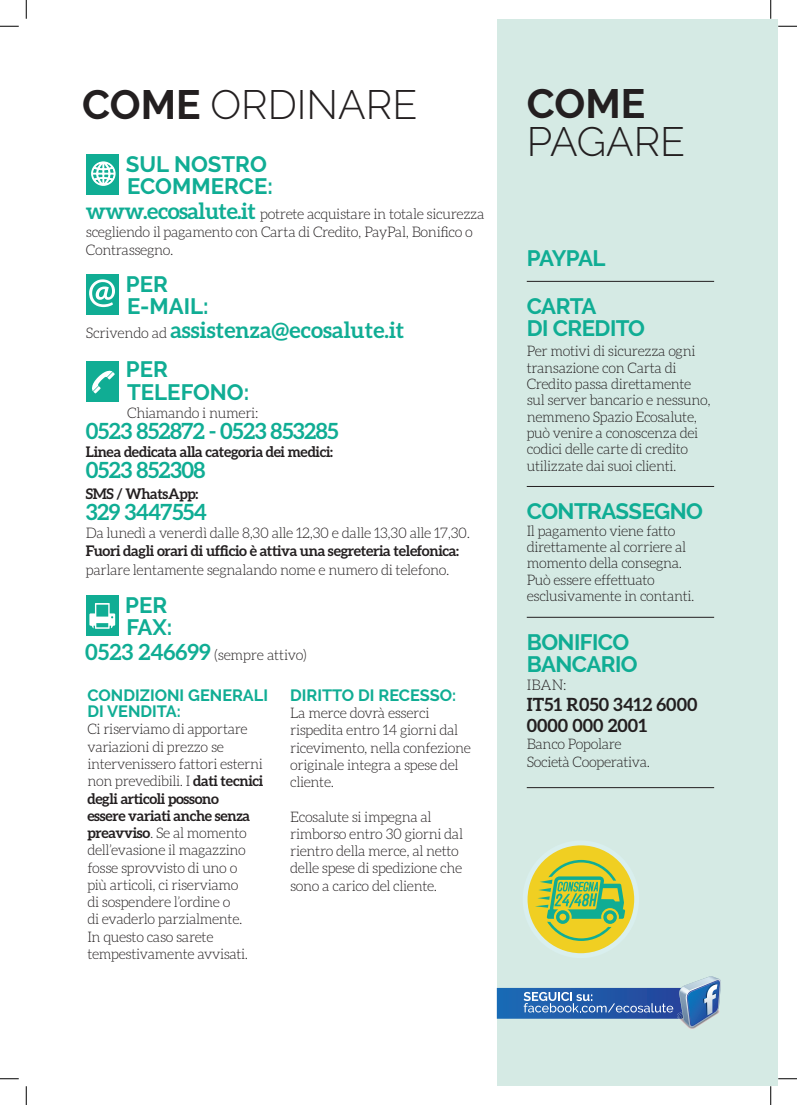
<style>
.page{position:relative;width:797px;height:1105px;background:#fff}
.page>*{position:absolute;margin:0;border:0;box-sizing:border-box;transform-origin:0 0}
.t1{font:300 40.88px "Raleway";color:#231f20}
.t2{font:700 40.88px "Raleway";color:#231f20}
.t3{font:700 22.25px/22.2px "Raleway";letter-spacing:-.025em;color:#10ad94}
.t4{font:700 22.25px "Aleo";letter-spacing:-.025em;color:#10ad94}
.t5{font:700 22.25px "Aleo";color:#10ad94}
.t6{font:700 22.25px/22.2px "Raleway";color:#10ad94}
.t7{font:700 18.12px/20.9px "Aleo";color:#231f20}
.t8{font:700 16.38px/16.4px "Raleway";color:#10ad94}
.t9{font:300 14.62px/18.1px "Aleo";letter-spacing:-.025em;color:#231f20}
.t10{font:700 14.62px "Aleo";letter-spacing:-.025em;color:#231f20}
.t11{font:300 14.5px/17.2px "Aleo";letter-spacing:-.025em;color:#231f20}
.s1{font-weight:700}
.s2{font-weight:700;font-size:22.25px;color:#10ad94}
.s3{font-weight:300;font-size:14.62px;color:#231f20}
</style>
<div class="page">
<div style="left:497px;top:19px;width:280px;height:1067px;background:#d5eae4"></div>
<svg style="left:497px;top:976px;width:224px;height:53px"></svg>
<div style="left:87px;top:275px;width:32px;height:40px;background:#10ad94"></div>
<svg style="left:89px;top:279px;width:26px;height:28px"></svg>
<div style="left:87px;top:155px;width:32px;height:40px;background:#10ad94"></div>
<svg style="left:91px;top:161px;width:24px;height:25px"></svg>
<div style="left:87px;top:362px;width:32px;height:40px;background:#10ad94"></div>
<svg style="left:92px;top:370px;width:23px;height:23px"></svg>
<div style="left:86px;top:596px;width:33px;height:40px;background:#10ad94"></div>
<svg style="left:89px;top:603px;width:26px;height:26px"></svg>
<hr style="left:527px;top:281px;width:187px;height:1px;background:#231f20">
<hr style="left:527px;top:486px;width:187px;height:1px;background:#231f20">
<hr style="left:527px;top:617px;width:187px;height:1px;background:#231f20">
<hr style="left:527px;top:787px;width:187px;height:1px;background:#231f20">
<svg style="left:527px;top:845px;width:108px;height:109px"></svg>
<svg style="left:0;top:25px;width:19px;height:2px"></svg>
<svg style="left:778px;top:25px;width:19px;height:2px"></svg>
<svg style="left:0;top:1078px;width:19px;height:1px"></svg>
<svg style="left:778px;top:1078px;width:19px;height:1px"></svg>
<svg style="left:25px;top:0;width:2px;height:19px"></svg>
<svg style="left:25px;top:1086px;width:2px;height:19px"></svg>
<svg style="left:770px;top:0;width:1px;height:19px"></svg>
<svg style="left:770px;top:1086px;width:1px;height:19px"></svg>
<h1 class="t1" style="left:82px;top:81px;width:336px"><span class="s1">COME</span> ORDINARE</h1>
<h1 class="t2" style="left:527px;top:80px;width:120px">COME</h1>
<h1 class="t1" style="left:527px;top:117px;width:160px">PAGARE</h1>
<h2 class="t6" style="left:126px;top:153px;width:149px">SUL NOSTRO<br>ECOMMERCE:</h2>
<p class="t9" style="left:86px;top:204px;width:400px"><span class="s2">www.ecosalute.it</span> potrete acquistare in totale sicurezza scegliendo il pagamento con Carta di Credito, PayPal, Bonifico o<br>Contrassegno.</p>
<h2 class="t3" style="left:527px;top:234px;width:80px;line-height:48.1px">PAYPAL<br>CARTA</h2>
<h2 class="t3" style="left:527px;top:317px;width:120px">DI CREDITO</h2>
<p class="t11" style="left:527px;top:343px;width:185px;line-height:16.4px">Per motivi di sicurezza ogni transazione con Carta di<br>Credito passa direttamente sul server bancario e nessuno, nemmeno Spazio Ecosalute, può venire a conoscenza dei codici delle carte di credito utilizzate dai suoi clienti.</p>
<h2 class="t3" style="left:126px;top:273px;width:84px">PER<br>E-MAIL:</h2>
<h2 class="t5" style="left:86px;top:317px;width:320px"><span class="s3">Scrivendo ad</span> assistenza@ecosalute.it</h2>
<h2 class="t6" style="left:126px;top:358px;width:125px">PER<br>TELEFONO:</h2>
<p class="t9" style="left:127px;top:403px;width:133px">Chiamando i numeri:</p>
<h2 class="t4" style="left:86px;top:418px;width:254px">0523 852872 - 0523 853285</h2>
<p class="t10" style="left:86px;top:443px;width:249px">Linea dedicata alla categoria dei medici:</p>
<h2 class="t4" style="left:86px;top:457px;width:121px">0523 852308</h2>
<p class="t10" style="left:86px;top:486px;width:114px">SMS / WhatsApp:</p>
<h2 class="t4" style="left:86px;top:499px;width:122px">329 3447554</h2>
<p class="t9" style="left:86px;top:524px;width:386px">Da lunedì a venerdì dalle 8,30 alle 12,30 e dalle 13,30 alle 17,30.</p>
<p class="t10" style="left:86px;top:543px;width:375px">Fuori dagli orari di ufficio è attiva una segreteria telefonica:</p>
<p class="t9" style="left:86px;top:560px;width:365px">parlare lentamente segnalando nome e numero di telefono.</p>
<h2 class="t3" style="left:125px;top:594px;width:49px">PER<br>FAX:</h2>
<p class="t9" style="left:85px;top:645px;width:223px"><span class="s2">0523 246699</span> (sempre attivo)</p>
<h2 class="t3" style="left:527px;top:500px;width:178px">CONTRASSEGNO</h2>
<p class="t11" style="left:527px;top:522px;width:169px;line-height:16.4px">Il pagamento viene fatto direttamente al corriere al momento della consegna.<br>Può essere effettuato esclusivamente in contanti.</p>
<h2 class="t3" style="left:527px;top:631px;width:112px">BONIFICO<br>BANCARIO</h2>
<p class="t9" style="left:527px;top:676px;width:41px">IBAN:</p>
<p class="t7" style="left:527px;top:694px;width:172px">IT51 R050 3412 6000<br>0000 000 2001</p>
<p class="t11" style="left:527px;top:734px;width:125px;line-height:18.1px">Banco Popolare<br>Società Cooperativa.</p>
<p class="t8" style="left:87px;top:687px;width:182px">CONDIZIONI GENERALI<br>DI VENDITA:</p>
<p class="t11" style="left:87px;top:721px;width:177px">Ci riserviamo di apportare variazioni di prezzo se intervenissero fattori esterni non prevedibili. I <span class="s1">dati tecnici degli articoli possono<br>essere variati anche senza preavviso</span>. Se al momento dell’evasione il magazzino fosse sprovvisto di uno o<br>più articoli, ci riserviamo<br>di sospendere l’ordine o<br>di evaderlo parzialmente.<br>In questo caso sarete tempestivamente avvisati.</p>
<p class="t8" style="left:290px;top:687px;width:168px">DIRITTO DI RECESSO:</p>
<p class="t11" style="left:290px;top:704px;width:182px">La merce dovrà esserci rispedita entro 14 giorni dal ricevimento, nella confezione originale integra a spese del cliente.</p>
<p class="t11" style="left:290px;top:808px;width:174px">Ecosalute si impegna al rimborso entro 30 giorni dal rientro della merce, al netto delle spese di spedizione che sono a carico del cliente.</p>
</div>
